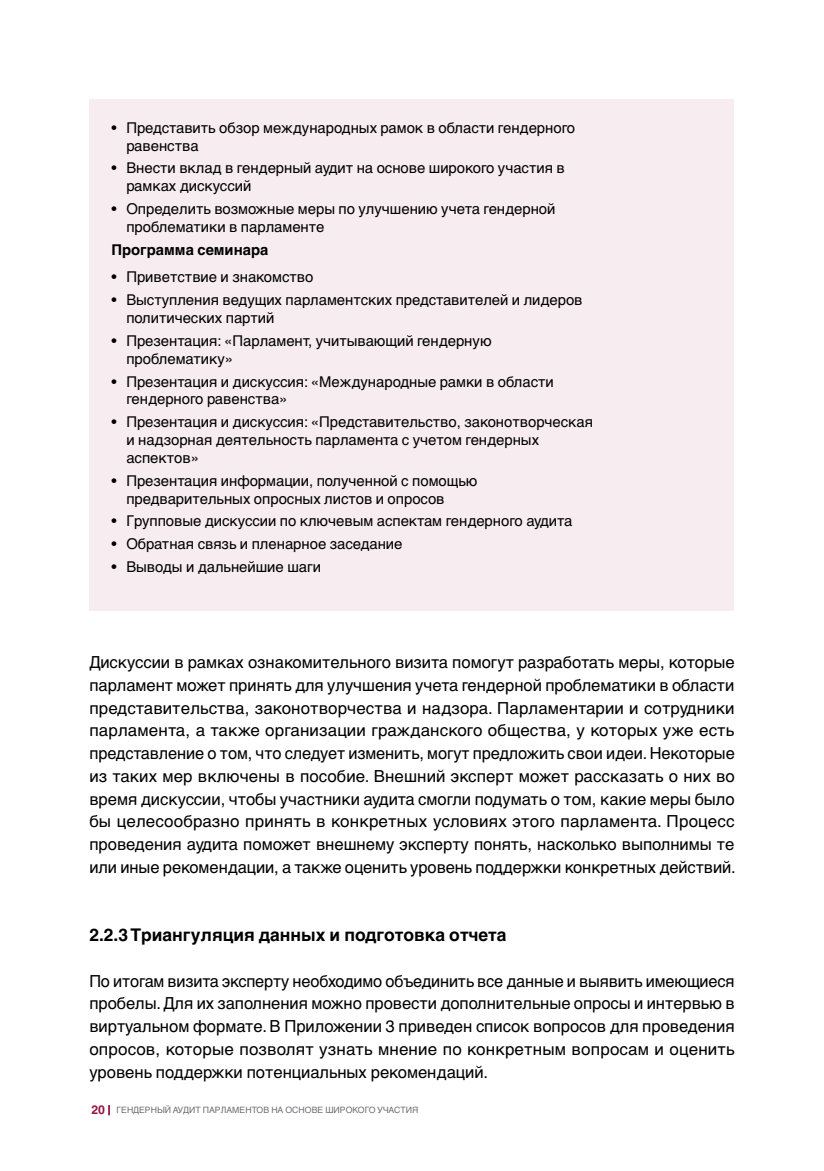
<style>
.page{position:relative;width:824px;height:1171px;background:#fff}
.page>*{position:absolute;margin:0;border:0;box-sizing:border-box;transform-origin:0 0}
.t1{font:700 17.5px "Helvetica LT Std";color:#000}
.t2{font:16.62px/22.8px "Helvetica LT Std";color:#000;text-align:justify}
.t3{font:14.88px/17.8px "Helvetica LT Std";color:#000}
.t4{font:700 14.88px "Helvetica LT Std";color:#000}
.t5{font:8.75px "Helvetica LT Std";color:#6d6e71}
.s1{font-weight:700;font-size:12.25px;color:#961544}
</style>
<div class="page">
<svg style="left:108px;top:1105px;width:2px;height:10px"></svg>
<div style="left:89px;top:99px;width:644px;height:512px;background:#f7ecf0"></div>
<p class="t3" style="left:126px;top:118px;width:450px;text-indent:-15px">• Представить обзор международных рамок в области гендерного равенства</p>
<p class="t3" style="left:126px;top:159px;width:440px;text-indent:-15px">• Внести вклад в гендерный аудит на основе широкого участия в рамках дискуссий</p>
<p class="t3" style="left:126px;top:200px;width:430px;text-indent:-15px">• Определить возможные меры по улучшению учета гендерной проблематики в парламенте</p>
<p class="t4" style="left:111px;top:240px;width:158px">Программа семинара</p>
<p class="t3" style="left:111px;top:268px;width:203px">• Приветствие и знакомство</p>
<p class="t3" style="left:126px;top:291px;width:457px;text-indent:-15px">• Выступления ведущих парламентских представителей и лидеров политических партий</p>
<p class="t3" style="left:126px;top:332px;width:366px;text-indent:-15px">• Презентация: «Парламент, учитывающий гендерную проблематику»</p>
<p class="t3" style="left:126px;top:372px;width:429px;text-indent:-15px">• Презентация и дискуссия: «Международные рамки в области гендерного равенства»</p>
<p class="t3" style="left:126px;top:413px;width:468px;text-indent:-15px">• Презентация и дискуссия: «Представительство, законотворческая и надзорная деятельность парламента с учетом гендерных аспектов»</p>
<p class="t3" style="left:126px;top:471px;width:352px;text-indent:-15px">• Презентация информации, полученной с помощью предварительных опросных листов и опросов</p>
<p class="t3" style="left:111px;top:512px;width:462px">• Групповые дискуссии по ключевым аспектам гендерного аудита</p>
<p class="t3" style="left:111px;top:535px;width:292px">• Обратная связь и пленарное заседание</p>
<p class="t3" style="left:111px;top:558px;width:211px">• Выводы и дальнейшие шаги</p>
<p class="t2" style="left:89px;top:651px;width:648px">Дискуссии в рамках ознакомительного визита помогут разработать меры, которые парламент может принять для улучшения учета гендерной проблематики в области представительства, законотворчества и надзора. Парламентарии и сотрудники парламента, а также организации гражданского общества, у которых уже есть представление о том, что следует изменить, могут предложить свои идеи. Некоторые из таких мер включены в пособие. Внешний эксперт может рассказать о них во время дискуссии, чтобы участники аудита смогли подумать о том, какие меры было бы целесообразно принять в конкретных условиях этого парламента. Процесс проведения аудита поможет внешнему эксперту понять, насколько выполнимы те или иные рекомендации, а также оценить уровень поддержки конкретных действий.</p>
<p class="t1" style="left:89px;top:924px;width:418px">2.2.3 Триангуляция данных и подготовка отчета</p>
<p class="t2" style="left:89px;top:969px;width:646px">По итогам визита эксперту необходимо объединить все данные и выявить имеющиеся пробелы. Для их заполнения можно провести дополнительные опросы и интервью в виртуальном формате. В Приложении 3 приведен список вопросов для проведения опросов, которые позволят узнать мнение по конкретным вопросам и оценить уровень поддержки потенциальных рекомендаций.</p>
<p class="t5" style="left:91px;top:1105px;width:328px"><span class="s1">20</span> ГЕНДЕРНЫЙ АУДИТ ПАРЛАМЕНТОВ НА ОСНОВЕ ШИРОКОГО УЧАСТИЯ</p>
</div>
